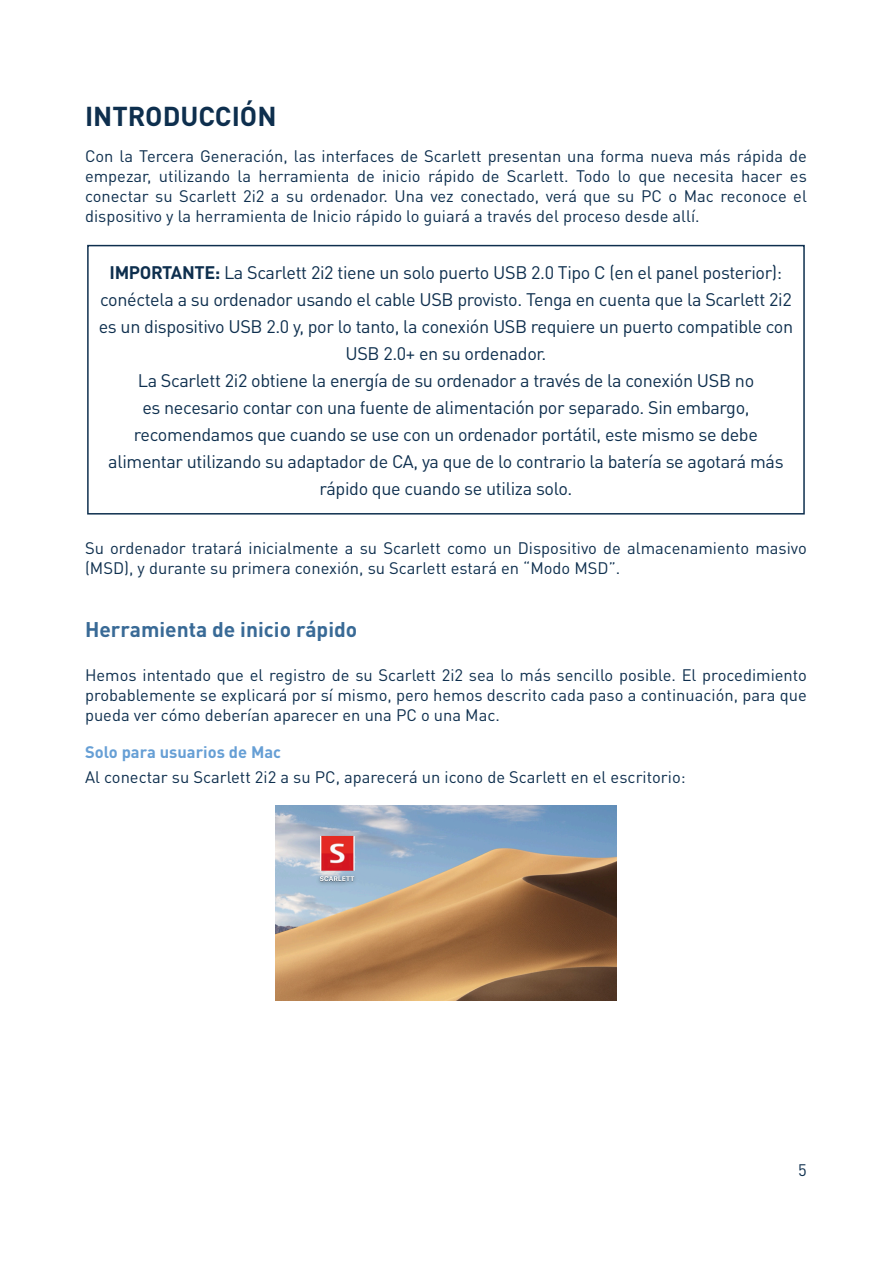
<style>
.page{position:relative;width:893px;height:1263px;background:#fff}
.page>*{position:absolute;margin:0;border:0;box-sizing:border-box;transform-origin:0 0}
.Main_Heading{font:700 27px "DIN Pro";color:#0e2f4e}
.Heading_2{font:700 21px "DIN Pro";color:#396a96}
.important{font:18px/27px "DIN Pro";letter-spacing:-.02em;color:#0e2f4e;text-align:center}
.Body_Text{font:16.5px/19.8px "DIN Pro";color:#0e2f4e;text-align:justify}
.Subheads{font:700 16.5px "DIN Pro";color:#669fd5}
.s1{font-weight:700}
</style>
<div class="page">
<div style="left:87px;top:245px;width:718px;height:269px;border:2px solid #0e2f4e"></div>
<img style="left:276px;top:806px;width:340px;height:194px">
<p class="Main_Heading" style="left:85px;top:93px;width:193px">INTRODUCCIÓN</p>
<p class="Body_Text" style="left:85px;top:146px;width:723px">Con la Tercera Generación, las interfaces de Scarlett presentan una forma nueva más rápida de empezar, utilizando la herramienta de inicio rápido de Scarlett. Todo lo que necesita hacer es conectar su Scarlett 2i2 a su ordenador. Una vez conectado, verá que su PC o Mac reconoce el dispositivo y la herramienta de Inicio rápido lo guiará a través del proceso desde allí.</p>
<p class="important" style="left:99px;top:258px;width:696px"><span class="s1">IMPORTANTE:</span> La Scarlett 2i2 tiene un solo puerto USB 2.0 Tipo C (en el panel posterior): conéctela a su ordenador usando el cable USB provisto. Tenga en cuenta que la Scarlett 2i2 es un dispositivo USB 2.0 y, por lo tanto, la conexión USB requiere un puerto compatible con USB 2.0+ en su ordenador.</p>
<p class="important" style="left:108px;top:366px;width:677px">La Scarlett 2i2 obtiene la energía de su ordenador a través de la conexión USB no<br>es necesario contar con una fuente de alimentación por separado. Sin embargo, recomendamos que cuando se use con un ordenador portátil, este mismo se debe alimentar utilizando su adaptador de CA, ya que de lo contrario la batería se agotará más rápido que cuando se utiliza solo.</p>
<p class="Body_Text" style="left:85px;top:538px;width:723px">Su ordenador tratará inicialmente a su Scarlett como un Dispositivo de almacenamiento masivo (MSD), y durante su primera conexión, su Scarlett estará en “Modo MSD”.</p>
<p class="Heading_2" style="left:85px;top:612px;width:274px">Herramienta de inicio rápido</p>
<p class="Body_Text" style="left:85px;top:664px;width:723px">Hemos intentado que el registro de su Scarlett 2i2 sea lo más sencillo posible. El procedimiento probablemente se explicará por sí mismo, pero hemos descrito cada paso a continuación, para que pueda ver cómo deberían aparecer en una PC o una Mac.</p>
<p class="Subheads" style="left:85px;top:739px;width:198px">Solo para usuarios de Mac</p>
<p class="Body_Text" style="left:85px;top:766px;width:602px">Al conectar su Scarlett 2i2 a su PC, aparecerá un icono de Scarlett en el escritorio:</p>
<p class="Body_Text" style="left:798px;top:1159px;width:10px">5</p>
</div>
